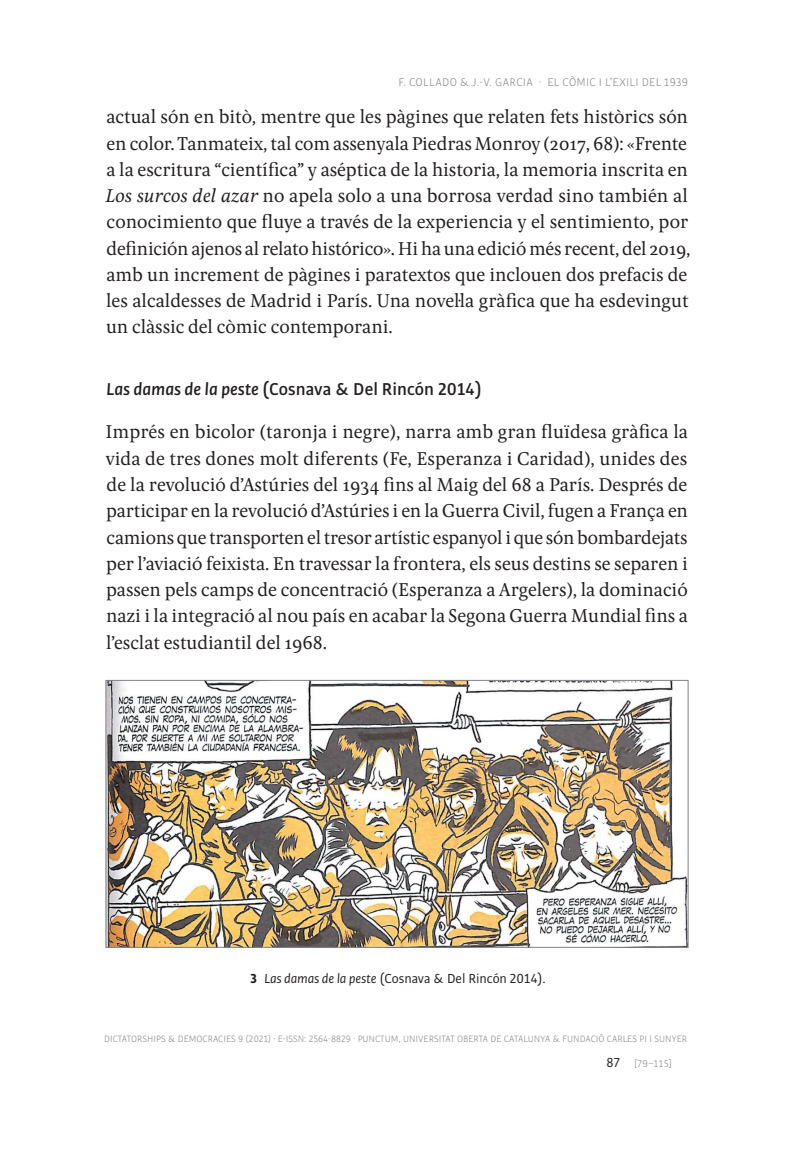
<style>
.page{position:relative;width:794px;height:1166px;background:#fff}
.page>*{position:absolute;margin:0;border:0;box-sizing:border-box;transform-origin:0 0}
.TEXT_1r{font:19.25px/26.2px "Pona";letter-spacing:-.005em;color:#231f20}
.Subtitols_1_1{font:500 18.38px "Bulo";color:#231f20}
.Peus_de_foto{font:14px "Bulo";letter-spacing:-.005em;color:#231f20}
.t1{font:300 11.9px "Bulo";letter-spacing:.025em;color:#808285}
.t2{font:300 10.5px "Bulo";color:#808285}
.t3{font:300 9.8px "Bulo";color:#808285}
.s1{font-style:italic}
.s2{font-weight:700}
.s3{font-weight:400;font-size:14px;color:#231f20}
</style>
<div class="page">
<img style="left:108px;top:682px;width:578px;height:263px">
<div style="left:106px;top:680px;width:582px;height:267px;border:1px solid #808285"></div>
<p class="t1" style="left:398px;top:75px;width:291px">F. COLLADO &amp; J.-V. GARCIA · EL CÒMIC I L’EXILI DEL 1939</p>
<p class="TEXT_1r" style="left:105px;top:105px;width:587px">actual són en bitò, mentre que les pàgines que relaten fets històrics són en color. Tanmateix, tal com assenyala Piedras Monroy (2017, 68): «Frente a la escritura “científica” y aséptica de la historia, la memoria inscrita en <span class="s1">Los surcos del azar</span> no apela solo a una borrosa verdad sino también al conocimiento que fluye a través de la experiencia y el sentimiento, por definición ajenos al relato histórico». Hi ha una edició més recent, del 2019, amb un increment de pàgines i paratextos que inclouen dos prefacis de les alcaldesses de Madrid i París. Una noveŀa gràfica que ha esdevingut un clàssic del còmic contemporani.</p>
<p class="Subtitols_1_1" style="left:106px;top:377px;width:377px"><span class="s1">Las damas de la peste</span> (Cosnava &amp; Del Rincón 2014)</p>
<p class="TEXT_1r" style="left:105px;top:420px;width:584px;text-align:justify">Imprés en bicolor (taronja i negre), narra amb gran fluïdesa gràfica la vida de tres dones molt diferents (Fe, Esperanza i Caridad), unides des de la revolució d’Astúries del 1934 fins al Maig del 68 a París. Després de participar en la revolució d’Astúries i en la Guerra Civil, fugen a França en camions que transporten el tresor artístic espanyol i que són bombardejats per l’aviació feixista. En travessar la frontera, els seus destins se separen i passen pels camps de concentració (Esperanza a Argelers), la dominació nazi i la integració al nou país en acabar la Segona Guerra Mundial fins a l’esclat estudiantil del 1968.</p>
<p class="Peus_de_foto" style="left:250px;top:969px;width:297px"><span class="s2">3</span> <span class="s1">Las damas de la peste</span> (Cosnava &amp; Del Rincón 2014).</p>
<p class="t3" style="left:104px;top:1032px;width:584px">DICTATORSHIPS &amp; DEMOCRACIES 9 (2021) · E-ISSN: 2564-8829 · PUNCTUM, UNIVERSITAT OBERTA DE CATALUNYA &amp; FUNDACIÓ CARLES PI I SUNYER</p>
<p class="t2" style="left:606px;top:1057px;width:67px"><span class="s3">87</span> [79–115]</p>
</div>
